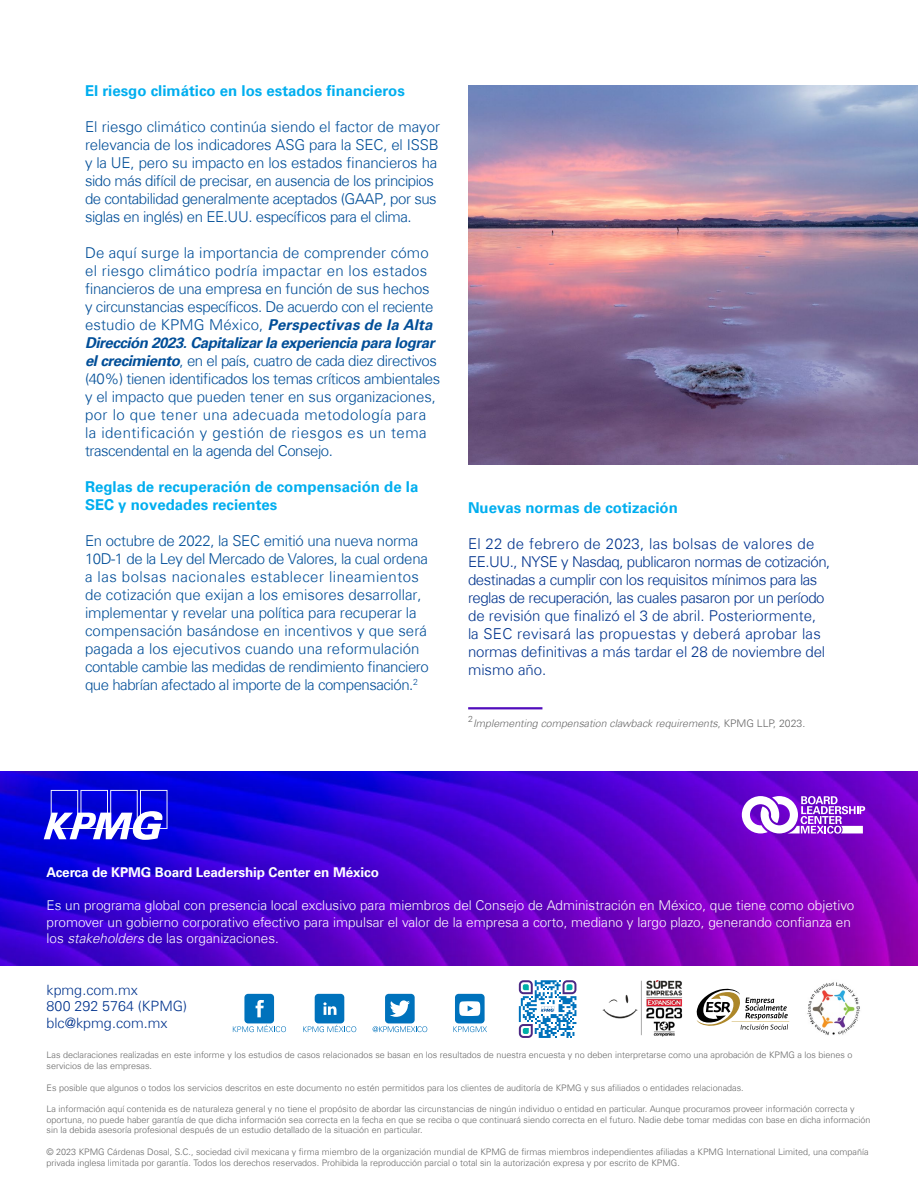
<style>
.page{position:relative;width:918px;height:1188px;background:#fff}
.page>*{position:absolute;margin:0;border:0;box-sizing:border-box;transform-origin:0 0}
.t1{font:300 15px/18px "Universfor KPMG";letter-spacing:-.01em;color:#004e98}
.t2{font:300 15px/18px "Universfor KPMG";letter-spacing:-.01em;color:#00338d}
.t3{font:300 15px/18px "Universfor KPMG";letter-spacing:-.03em;color:#004e98}
.t4{font:700 15px/18px "Universfor KPMG";color:#00aeef}
.t5{font:300 14.25px/16.5px "Universfor KPMG";color:#00338d}
.t6{font:300 13.5px/16.5px "Universfor KPMG";color:#fff}
.t7{font:700 13.5px "Universfor KPMG";letter-spacing:-.01em;color:#fff}
.t8{font:italic 300 10.5px "Universfor KPMG";color:#666}
.t9{font:300 9px/10.8px "Universfor KPMG";color:#666}
.t10{font:300 8.7px "Universfor KPMG";color:#666}
.s1{font-weight:700;font-style:italic}
.s2{font-style:normal}
.s3{font-style:italic}
</style>
<div class="page">
<img style="left:0;top:771px;width:918px;height:194px">
<svg style="left:742px;top:796px;width:123px;height:38px"></svg>
<svg style="left:44px;top:790px;width:124px;height:50px"></svg>
<div style="left:455px;top:994px;width:30px;height:29px;background:#0072bc;border-radius:4px"></div>
<svg style="left:459px;top:1001px;width:21px;height:15px"></svg>
<svg style="left:453px;top:1026px;width:34px;height:6px"></svg>
<img style="left:807px;top:982px;width:53px;height:53px">
<div style="left:244px;top:994px;width:30px;height:29px;background:#0072bc;border-radius:4px"></div>
<svg style="left:256px;top:1000px;width:8px;height:17px"></svg>
<svg style="left:233px;top:1025px;width:53px;height:7px"></svg>
<div style="left:315px;top:994px;width:29px;height:29px;background:#0072bc;border-radius:4px"></div>
<svg style="left:323px;top:1002px;width:13px;height:13px"></svg>
<svg style="left:303px;top:1025px;width:53px;height:7px"></svg>
<div style="left:385px;top:994px;width:30px;height:29px;background:#0072bc;border-radius:4px"></div>
<svg style="left:390px;top:1000px;width:20px;height:17px"></svg>
<svg style="left:373px;top:1026px;width:54px;height:6px"></svg>
<svg style="left:519px;top:980px;width:57px;height:58px"></svg>
<svg style="left:696px;top:988px;width:93px;height:42px"></svg>
<img style="left:468px;top:85px;width:450px;height:380px">
<hr style="left:468px;top:707px;width:74px;height:2px;background:#510dbc">
<img style="left:602px;top:980px;width:81px;height:57px">
<h1 class="t4" style="left:85px;top:82px;width:321px">El riesgo climático en los estados financieros</h1>
<p class="t3" style="left:85px;top:118px;width:357px">El riesgo climático continúa siendo el factor de mayor relevancia de los indicadores ASG para la SEC, el ISSB y la UE, pero su impacto en los estados financieros ha sido más difícil de precisar, en ausencia de los principios de contabilidad generalmente aceptados (GAAP, por sus siglas en inglés) en EE.UU. específicos para el clima.</p>
<p class="t1" style="left:85px;top:244px;width:357px">De aquí surge la importancia de comprender cómo el riesgo climático podría impactar en los estados financieros de una empresa en función de sus hechos y circunstancias específicos. De acuerdo con el reciente estudio de KPMG México, <span class="s1">Perspectivas de la Alta Dirección 2023. Capitalizar la experiencia para lograr el crecimiento</span>, en el país, cuatro de cada diez directivos (40%) tienen identificados los temas críticos ambientales y el impacto que pueden tener en sus organizaciones, por lo que tener una adecuada metodología para la identificación y gestión de riesgos es un tema trascendental en la agenda del Consejo.</p>
<h1 class="t4" style="left:85px;top:478px;width:335px">Reglas de recuperación de compensación de la<br>SEC y novedades recientes</h1>
<p class="t1" style="left:85px;top:532px;width:345px">En octubre de 2022, la SEC emitió una nueva norma 10D-1 de la Ley del Mercado de Valores, la cual ordena a las bolsas nacionales establecer lineamientos de cotización que exijan a los emisores desarrollar, implementar y revelar una política para recuperar la compensación basándose en incentivos y que será pagada a los ejecutivos cuando una reformulación contable cambie las medidas de rendimiento financiero que habrían afectado al importe de la compensación.<sup>2</sup></p>
<h1 class="t4" style="left:468px;top:499px;width:211px">Nuevas normas de cotización</h1>
<p class="t2" style="left:468px;top:535px;width:364px">El 22 de febrero de 2023, las bolsas de valores de EE.UU., NYSE y Nasdaq, publicaron normas de cotización, destinadas a cumplir con los requisitos mínimos para las reglas de recuperación, las cuales pasaron por un período de revisión que finalizó el 3 de abril. Posteriormente, la SEC revisará las propuestas y deberá aprobar las normas definitivas a más tardar el 28 de noviembre del mismo año.</p>
<p class="t10" style="left:468px;top:714px;width:6px">2</p>
<p class="t8" style="left:473px;top:717px;width:334px">Implementing compensation clawback requirements<span class="s2">, KPMG LLP, 2023.</span></p>
<h3 class="t7" style="left:47px;top:864px;width:334px">Acerca de KPMG Board Leadership Center en México</h3>
<p class="t6" style="left:47px;top:897px;width:809px">Es un programa global con presencia local exclusivo para miembros del Consejo de Administración en México, que tiene como objetivo promover un gobierno corporativo efectivo para impulsar el valor de la empresa a corto, mediano y largo plazo, generando confianza en los <span class="s3">stakeholders</span> de las organizaciones.</p>
<h2 class="t5" style="left:47px;top:982px;width:142px">kpmg.com.mx<br>800 292 5764 (KPMG) blc@kpmg.com.mx</h2>
<p class="t9" style="left:47px;top:1050px;width:808px">Las declaraciones realizadas en este informe y los estudios de casos relacionados se basan en los resultados de nuestra encuesta y no deben interpretarse como una aprobación de KPMG a los bienes o servicios de las empresas.</p>
<p class="t9" style="left:47px;top:1082px;width:699px">Es posible que algunos o todos los servicios descritos en este documento no estén permitidos para los clientes de auditoría de KPMG y sus afiliados o entidades relacionadas.</p>
<p class="t9" style="left:47px;top:1103px;width:825px">La información aquí contenida es de naturaleza general y no tiene el propósito de abordar las circunstancias de ningún individuo o entidad en particular. Aunque procuramos proveer información correcta y oportuna, no puede haber garantía de que dicha información sea correcta en la fecha en que se reciba o que continuará siendo correcta en el futuro. Nadie debe tomar medidas con base en dicha información sin la debida asesoría profesional después de un estudio detallado de la situación en particular.</p>
<p class="t9" style="left:47px;top:1146px;width:824px">© 2023 KPMG Cárdenas Dosal, S.C., sociedad civil mexicana y firma miembro de la organización mundial de KPMG de firmas miembros independientes afiliadas a KPMG International Limited, una compañía privada inglesa limitada por garantía. Todos los derechos reservados. Prohibida la reproducción parcial o total sin la autorización expresa y por escrito de KPMG.</p>
</div>
